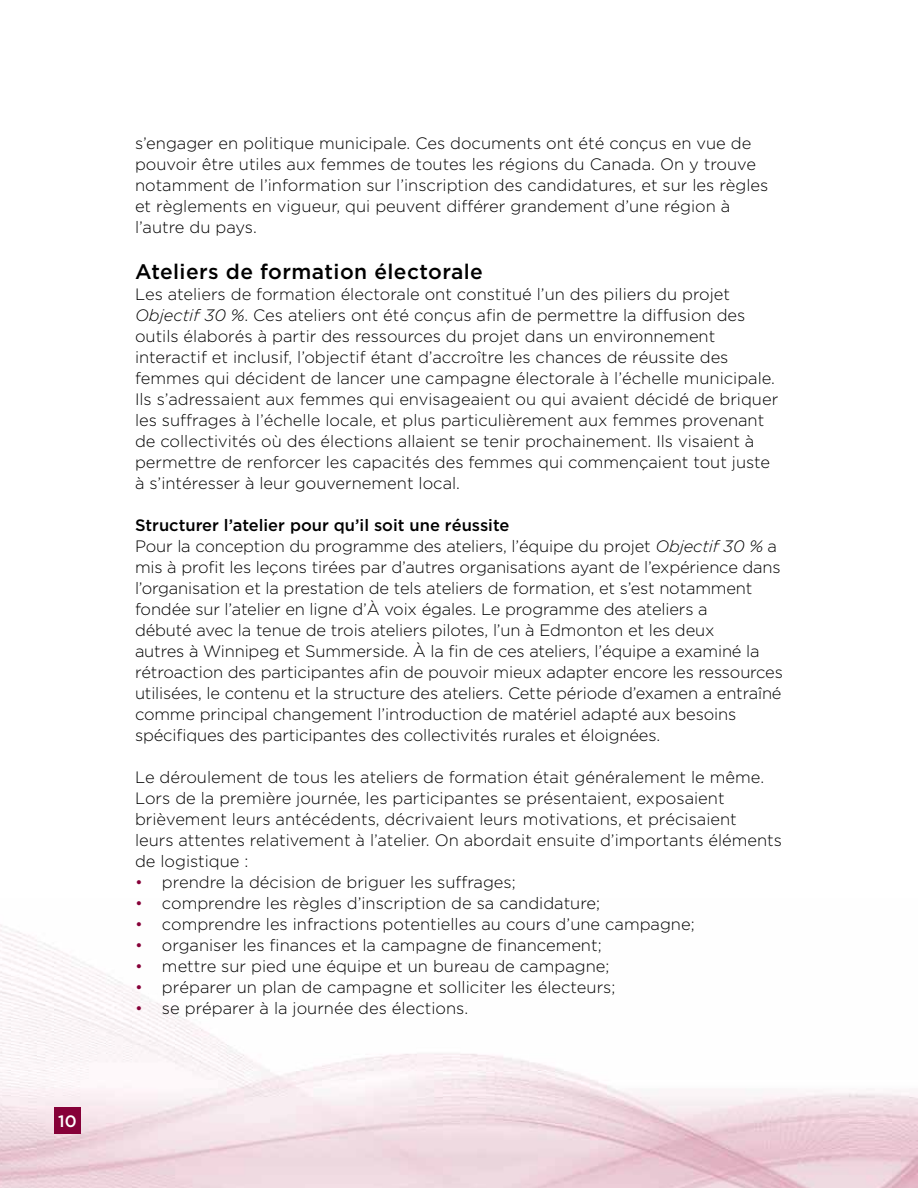
<style>
.page{position:relative;width:918px;height:1188px;background:#fff}
.page>*{position:absolute;margin:0;border:0;box-sizing:border-box;transform-origin:0 0}
.t1{font:500 21px "Gotham";letter-spacing:.02em;color:#000}
.t2{font:300 16.5px/21px "Gotham";color:#000}
.t3{font:500 16.5px "Gotham";color:#fff}
.s1{font-style:italic}
.s2{font-weight:500}
.s3{color:#860038}
</style>
<div class="page">
<div style="left:54px;top:1107px;width:27px;height:27px;background:#860038"></div>
<p class="t3" style="left:58px;top:1112px;width:20px">10</p>
<p class="t2" style="left:135px;top:132px;width:635px">s’engager en politique municipale. Ces documents ont été conçus en vue de pouvoir être utiles aux femmes de toutes les régions du Canada. On y trouve notamment de l’information sur l’inscription des candidatures, et sur les règles et règlements en vigueur, qui peuvent différer grandement d’une région à l’autre du pays.</p>
<p class="t1" style="left:135px;top:260px;width:349px">Ateliers de formation électorale</p>
<p class="t2" style="left:135px;top:283px;width:645px">Les ateliers de formation électorale ont constitué l’un des piliers du projet <span class="s1">Objectif 30 %</span>. Ces ateliers ont été conçus afin de permettre la diffusion des outils élaborés à partir des ressources du projet dans un environnement interactif et inclusif, l’objectif étant d’accroître les chances de réussite des femmes qui décident de lancer une campagne électorale à l’échelle municipale.<br>Ils s’adressaient aux femmes qui envisageaient ou qui avaient décidé de briquer les suffrages à l’échelle locale, et plus particulièrement aux femmes provenant de collectivités où des élections allaient se tenir prochainement. Ils visaient à permettre de renforcer les capacités des femmes qui commençaient tout juste à s’intéresser à leur gouvernement local.</p>
<p class="t2" style="left:135px;top:514px;width:650px"><span class="s2">Structurer l’atelier pour qu’il soit une réussite<br></span>Pour la conception du programme des ateliers, l’équipe du projet <span class="s1">Objectif 30 %</span> a mis à profit les leçons tirées par d’autres organisations ayant de l’expérience dans l’organisation et la prestation de tels ateliers de formation, et s’est notamment fondée sur l’atelier en ligne d’À voix égales. Le programme des ateliers a<br>débuté avec la tenue de trois ateliers pilotes, l’un à Edmonton et les deux<br>autres à Winnipeg et Summerside. À la fin de ces ateliers, l’équipe a examiné la rétroaction des participantes afin de pouvoir mieux adapter encore les ressources utilisées, le contenu et la structure des ateliers. Cette période d’examen a entraîné comme principal changement l’introduction de matériel adapté aux besoins spécifiques des participantes des collectivités rurales et éloignées.</p>
<p class="t2" style="left:135px;top:767px;width:649px">Le déroulement de tous les ateliers de formation était généralement le même.<br>Lors de la première journée, les participantes se présentaient, exposaient brièvement leurs antécédents, décrivaient leurs motivations, et précisaient<br>leurs attentes relativement à l’atelier. On abordait ensuite d’importants éléments de logistique :</p>
<p class="t2" style="left:135px;top:872px;width:382px"><span class="s3">•</span> prendre la décision de briguer les suffrages;</p>
<p class="t2" style="left:135px;top:893px;width:467px"><span class="s3">•</span> comprendre les règles d’inscription de sa candidature;</p>
<p class="t2" style="left:135px;top:914px;width:561px"><span class="s3">•</span> comprendre les infractions potentielles au cours d’une campagne;</p>
<p class="t2" style="left:135px;top:935px;width:468px"><span class="s3">•</span> organiser les finances et la campagne de financement;</p>
<p class="t2" style="left:135px;top:956px;width:476px"><span class="s3">•</span> mettre sur pied une équipe et un bureau de campagne;</p>
<p class="t2" style="left:135px;top:977px;width:482px"><span class="s3">•</span> préparer un plan de campagne et solliciter les électeurs;</p>
<p class="t2" style="left:135px;top:998px;width:335px"><span class="s3">•</span> se préparer à la journée des élections.</p>
</div>
